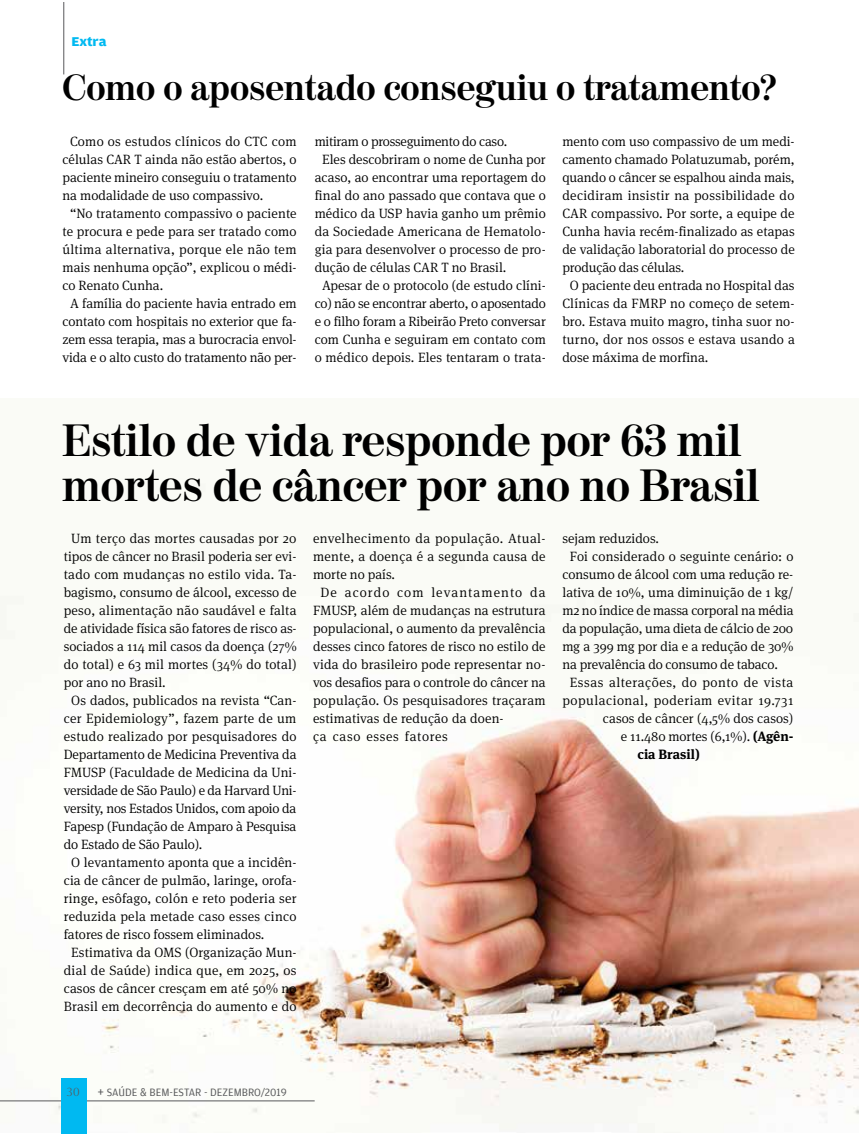
<style>
.page{position:relative;width:859px;height:1136px;background:#fff}
.page>*{position:absolute;margin:0;border:0;box-sizing:border-box;transform-origin:0 0}
.t1{font:700 45px/45px "Moderno FB";color:#000}
.t2{font:700 36px "Moderno FB";color:#000}
.t3{font:300 13.5px "Meta Serif OT";color:#000}
.t4{font:300 13.5px "Meta Serif OT";letter-spacing:.02em;color:#000}
.t5{font:300 13.5px "Meta Serif OT";letter-spacing:.035em;color:#000}
.t6{font:300 13.5px "Meta Serif OT";letter-spacing:.03em;color:#000}
.t7{font:300 13.5px "Meta Serif OT";letter-spacing:.04em;color:#000}
.t8{font:300 13.5px "Meta Serif OT";letter-spacing:-.02em;color:#000}
.t9{font:300 13.5px "Meta Serif OT";letter-spacing:.08em;color:#000}
.t10{font:300 13.5px "Meta Serif OT";letter-spacing:.05em;color:#000}
.t11{font:700 13.5px "Meta Serif OT";color:#000}
.t12{font:700 13.5px "valearte";color:#00b9f1}
.t13{font:300 12px "Velino Text";color:#58595b}
.t14{font:11.25px "Amplitude";color:#58595b}
.s1{font-weight:700}
.s2{font-size:13.5px}
</style>
<div class="page">
<hr style="left:63px;top:2px;width:1px;height:72px;background:#58595b">
<img style="left:0;top:483px;width:859px;height:649px">
<hr style="left:0;top:1100px;width:315px;height:1px;background:#58595b">
<div style="left:61px;top:1078px;width:26px;height:55px;background:#00b9f1"></div>
<hr style="left:68px;top:854px;width:1px;height:76px;background:#fff">
<p class="t12" style="left:71px;top:34px;width:37px">Extra</p>
<h2 class="t2" style="left:63px;top:68px;width:716px">Como o aposentado conseguiu o tratamento?</h2>
<p class="t4" style="left:70px;top:133px;width:228px">Como os estudos clínicos do CTC com</p>
<p class="t3" style="left:62px;top:151px;width:236px">células CAR T ainda não estão abertos, o</p>
<p class="t3" style="left:62px;top:169px;width:236px">paciente mineiro conseguiu o tratamento</p>
<p class="t3" style="left:62px;top:187px;width:202px">na modalidade de uso compassivo.</p>
<p class="t3" style="left:70px;top:205px;width:228px">“No tratamento compassivo o paciente</p>
<p class="t3" style="left:62px;top:223px;width:236px">te procura e pede para ser tratado como</p>
<p class="t4" style="left:62px;top:241px;width:235px">última alternativa, porque ele não tem</p>
<p class="t3" style="left:62px;top:259px;width:236px">mais nenhuma opção”, explicou o médi-</p>
<p class="t3" style="left:62px;top:277px;width:102px">co Renato Cunha.</p>
<p class="t3" style="left:70px;top:295px;width:228px">A família do paciente havia entrado em</p>
<p class="t3" style="left:62px;top:313px;width:236px">contato com hospitais no exterior que fa-</p>
<p class="t3" style="left:62px;top:331px;width:236px">zem essa terapia, mas a burocracia envol-</p>
<p class="t3" style="left:62px;top:349px;width:236px">vida e o alto custo do tratamento não per-</p>
<p class="t8" style="left:315px;top:133px;width:194px">mitiram o prosseguimento do caso.</p>
<p class="t3" style="left:322px;top:151px;width:225px">Eles descobriram o nome de Cunha por</p>
<p class="t3" style="left:315px;top:169px;width:233px">acaso, ao encontrar uma reportagem do</p>
<p class="t3" style="left:315px;top:187px;width:233px">final do ano passado que contava que o</p>
<p class="t3" style="left:315px;top:205px;width:233px">médico da USP havia ganho um prêmio</p>
<p class="t3" style="left:315px;top:223px;width:233px">da Sociedade Americana de Hematolo-</p>
<p class="t3" style="left:315px;top:241px;width:233px">gia para desenvolver o processo de pro-</p>
<p class="t3" style="left:315px;top:259px;width:193px">dução de células CAR T no Brasil.</p>
<p class="t3" style="left:322px;top:277px;width:225px">Apesar de o protocolo (de estudo clíni-</p>
<p class="t3" style="left:315px;top:295px;width:233px">co) não se encontrar aberto, o aposentado</p>
<p class="t3" style="left:315px;top:313px;width:233px">e o filho foram a Ribeirão Preto conversar</p>
<p class="t3" style="left:315px;top:331px;width:233px">com Cunha e seguiram em contato com</p>
<p class="t3" style="left:315px;top:349px;width:233px">o médico depois. Eles tentaram o trata-</p>
<p class="t3" style="left:562px;top:133px;width:234px">mento com uso compassivo de um medi-</p>
<p class="t3" style="left:562px;top:151px;width:234px">camento chamado Polatuzumab, porém,</p>
<p class="t3" style="left:562px;top:169px;width:234px">quando o câncer se espalhou ainda mais,</p>
<p class="t4" style="left:562px;top:187px;width:234px">decidiram insistir na possibilidade do</p>
<p class="t3" style="left:562px;top:205px;width:234px">CAR compassivo. Por sorte, a equipe de</p>
<p class="t3" style="left:562px;top:223px;width:234px">Cunha havia recém-finalizado as etapas</p>
<p class="t3" style="left:562px;top:241px;width:234px">de validação laboratorial do processo de</p>
<p class="t3" style="left:562px;top:259px;width:124px">produção das células.</p>
<p class="t3" style="left:570px;top:277px;width:226px">O paciente deu entrada no Hospital das</p>
<p class="t3" style="left:562px;top:295px;width:234px">Clínicas da FMRP no começo de setem-</p>
<p class="t3" style="left:562px;top:313px;width:234px">bro. Estava muito magro, tinha suor no-</p>
<p class="t3" style="left:562px;top:331px;width:234px">turno, dor nos ossos e estava usando a</p>
<p class="t3" style="left:562px;top:349px;width:148px">dose máxima de morfina.</p>
<h1 class="t1" style="left:63px;top:420px;width:699px">Estilo de vida responde por 63 mil mortes de câncer por ano no Brasil</h1>
<p class="t3" style="left:562px;top:529px;width:98px">sejam reduzidos.</p>
<p class="t3" style="left:570px;top:547px;width:225px">Foi considerado o seguinte cenário: o</p>
<p class="t3" style="left:562px;top:565px;width:232px">consumo de álcool com uma redução re-</p>
<p class="t3" style="left:562px;top:583px;width:233px">lativa de 10%, uma diminuição de 1 kg/</p>
<p class="t3" style="left:562px;top:601px;width:233px">m2 no índice de massa corporal na média</p>
<p class="t3" style="left:562px;top:619px;width:232px">da população, uma dieta de cálcio de 200</p>
<p class="t3" style="left:562px;top:637px;width:233px">mg a 399 mg por dia e a redução de 30%</p>
<p class="t3" style="left:562px;top:655px;width:217px">na prevalência do consumo de tabaco.</p>
<p class="t7" style="left:570px;top:673px;width:225px">Essas alterações, do ponto de vista</p>
<p class="t5" style="left:562px;top:691px;width:233px">populacional, poderiam evitar 19.731</p>
<p class="t3" style="left:603px;top:709px;width:192px">casos de câncer (4,5% dos casos)</p>
<p class="t3" style="left:621px;top:727px;width:174px">e 11.480 mortes (6,1%). <span class="s1">(Agên-</span></p>
<p class="t11" style="left:637px;top:745px;width:64px">cia Brasil)</p>
<p class="t6" style="left:313px;top:529px;width:234px">envelhecimento da população. Atual-</p>
<p class="t4" style="left:313px;top:547px;width:234px">mente, a doença é a segunda causa de</p>
<p class="t3" style="left:313px;top:565px;width:83px">morte no país.</p>
<p class="t9" style="left:321px;top:583px;width:227px">De acordo com levantamento da</p>
<p class="t3" style="left:313px;top:601px;width:234px">FMUSP, além de mudanças na estrutura</p>
<p class="t3" style="left:313px;top:619px;width:234px">populacional, o aumento da prevalência</p>
<p class="t3" style="left:313px;top:637px;width:234px">desses cinco fatores de risco no estilo de</p>
<p class="t3" style="left:313px;top:655px;width:234px">vida do brasileiro pode representar no-</p>
<p class="t3" style="left:313px;top:673px;width:234px">vos desafios para o controle do câncer na</p>
<p class="t3" style="left:313px;top:691px;width:234px">população. Os pesquisadores traçaram</p>
<p class="t3" style="left:313px;top:709px;width:192px">estimativas de redução da doen-</p>
<p class="t10" style="left:313px;top:727px;width:136px">ça caso esses fatores</p>
<p class="t4" style="left:71px;top:529px;width:227px">Um terço das mortes causadas por 20</p>
<p class="t3" style="left:64px;top:547px;width:234px">tipos de câncer no Brasil poderia ser evi-</p>
<p class="t4" style="left:64px;top:565px;width:234px">tado com mudanças no estilo vida. Ta-</p>
<p class="t3" style="left:64px;top:583px;width:234px">bagismo, consumo de álcool, excesso de</p>
<p class="t3" style="left:64px;top:601px;width:234px">peso, alimentação não saudável e falta</p>
<p class="t3" style="left:64px;top:619px;width:234px">de atividade física são fatores de risco as-</p>
<p class="t3" style="left:64px;top:637px;width:234px">sociados a 114 mil casos da doença (27%</p>
<p class="t3" style="left:64px;top:655px;width:234px">do total) e 63 mil mortes (34% do total)</p>
<p class="t3" style="left:64px;top:673px;width:104px">por ano no Brasil.</p>
<p class="t3" style="left:71px;top:691px;width:227px">Os dados, publicados na revista “Can-</p>
<p class="t3" style="left:64px;top:709px;width:234px">cer Epidemiology”, fazem parte de um</p>
<p class="t3" style="left:64px;top:727px;width:234px">estudo realizado por pesquisadores do</p>
<p class="t3" style="left:64px;top:745px;width:234px">Departamento de Medicina Preventiva da</p>
<p class="t3" style="left:64px;top:763px;width:234px">FMUSP (Faculdade de Medicina da Uni-</p>
<p class="t3" style="left:64px;top:781px;width:234px">versidade de São Paulo) e da Harvard Uni-</p>
<p class="t3" style="left:64px;top:799px;width:234px">versity, nos Estados Unidos, com apoio da</p>
<p class="t3" style="left:64px;top:817px;width:234px">Fapesp (Fundação de Amparo à Pesquisa</p>
<p class="t3" style="left:64px;top:835px;width:140px">do Estado de São Paulo).</p>
<p class="t3" style="left:71px;top:853px;width:227px">O levantamento aponta que a incidên-</p>
<p class="t3" style="left:64px;top:871px;width:234px">cia de câncer de pulmão, laringe, orofa-</p>
<p class="t3" style="left:64px;top:889px;width:234px">ringe, esôfago, colón e reto poderia ser</p>
<p class="t4" style="left:64px;top:907px;width:234px">reduzida pela metade caso esses cinco</p>
<p class="t3" style="left:64px;top:925px;width:202px">fatores de risco fossem eliminados.</p>
<p class="t3" style="left:71px;top:943px;width:227px">Estimativa da OMS (Organização Mun-</p>
<p class="t4" style="left:64px;top:961px;width:234px">dial de Saúde) indica que, em 2025, os</p>
<p class="t3" style="left:64px;top:979px;width:234px">casos de câncer cresçam em até 50% no</p>
<p class="t3" style="left:64px;top:997px;width:234px">Brasil em decorrência do aumento e do</p>
<p class="t13" style="left:67px;top:1084px;width:15px">30</p>
<p class="t14" style="left:97px;top:1086px;width:191px"><span class="s2">+</span> SAÚDE &amp; BEM-ESTAR - DEZEMBRO/2019</p>
</div>
